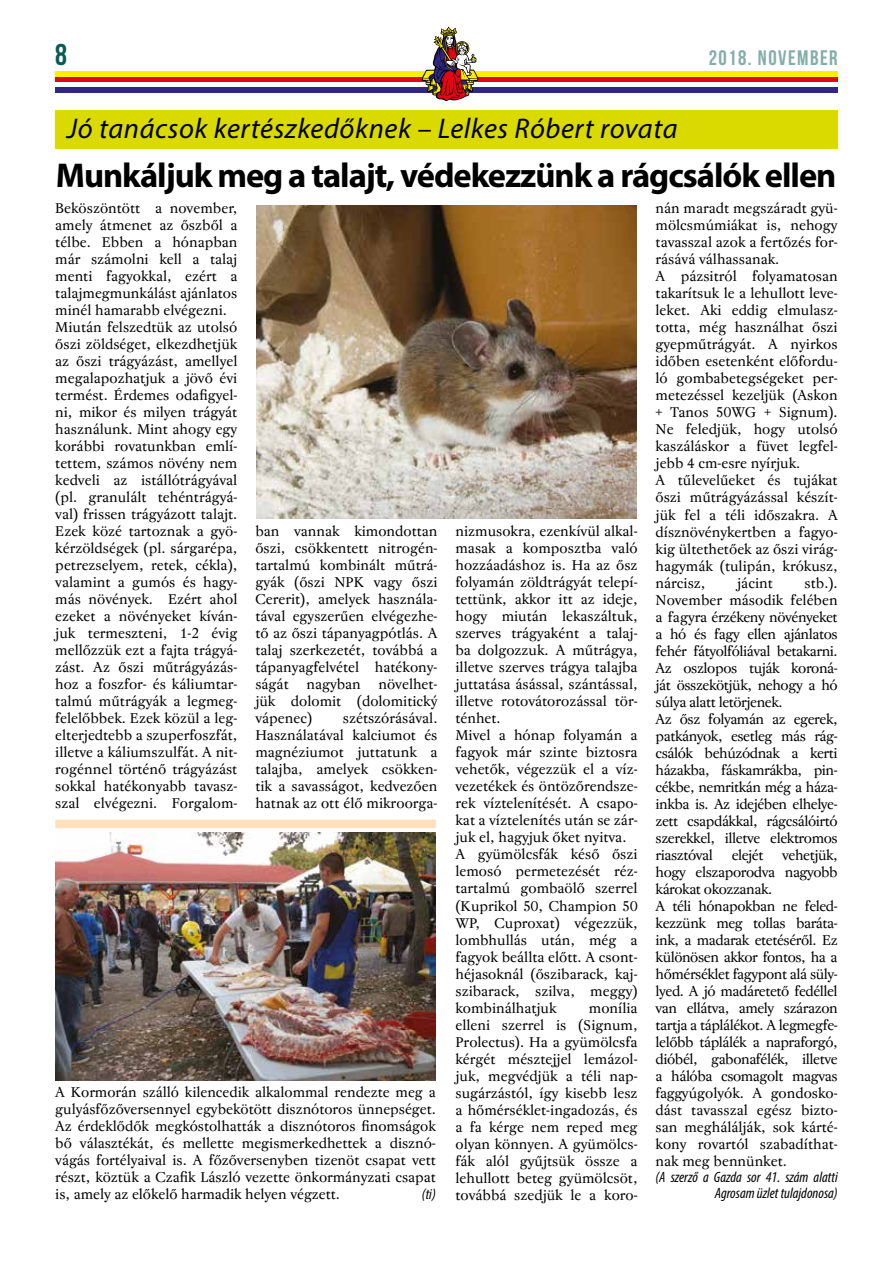
<style>
.page{position:relative;width:893px;height:1263px;background:#fff}
.page>*{position:absolute;margin:0;border:0;box-sizing:border-box;transform-origin:0 0}
.t1{font:700 34.5px "Myriad Pro";letter-spacing:-.03em;color:#000}
.t2{font:30px "Bebas Neue";color:#0b5a56}
.t3{font:italic 28.5px "Myriad Pro";letter-spacing:.02em;color:#000}
.t4{font:21px "Bebas Neue";letter-spacing:.07em;color:#85adaa}
.t5{font:italic condensed 15px/16.5px "Myriad Pro";color:#000;text-align:right}
.t6{font:14.25px/17px "Regent Pro";color:#000;text-align:justify}
.t7{font:14.25px/17px "Regent Pro";letter-spacing:-.03em;color:#000}
</style>
<div class="page">
<div style="left:55px;top:71px;width:783px;height:6px;background:#ffed00"></div>
<div style="left:55px;top:77px;width:783px;height:5px;background:#e30613"></div>
<div style="left:55px;top:87px;width:783px;height:6px;background:#312783"></div>
<svg style="left:422px;top:27px;width:56px;height:74px"></svg>
<div style="left:55px;top:111px;width:783px;height:38px;background:#dada00"></div>
<img style="left:55px;top:832px;width:381px;height:248px">
<img style="left:256px;top:205px;width:381px;height:314px">
<div style="left:55px;top:820px;width:381px;height:8px;background:#fee0bc"></div>
<h2 class="t2" style="left:55px;top:38px;width:13px">8</h2>
<h3 class="t4" style="left:709px;top:46px;width:131px">2018. NOVEMBER</h3>
<h3 class="t3" style="left:67px;top:111px;width:612px">Jó tanácsok kertészkedőknek – Lelkes Róbert rovata</h3>
<h1 class="t1" style="left:56px;top:153px;width:782px">Munkáljuk meg a talajt, védekezzünk a rágcsálók ellen</h1>
<p class="t6" style="left:55px;top:199px;width:184px;text-align:left">Beköszöntött a november, amely átmenet az őszből a télbe. Ebben a hónapban már számolni kell a talaj menti fagyokkal, ezért a talajmegmunkálást ajánlatos minél hamarabb elvégezni.<br>Miután felszedtük az utolsó őszi zöldséget, elkezdhetjük az őszi trágyázást, amellyel megalapozhatjuk a jövő évi termést. Érdemes odafigyel&shy;ni, mikor és milyen trágyát használunk. Mint ahogy egy korábbi rovatunkban emlí&shy;tettem, számos növény nem kedveli az istállótrágyával (pl. granulált tehéntrágyá&shy;val) frissen trágyázott talajt.<br>Ezek közé tartoznak a gyö&shy;kérzöldségek (pl. sárgarépa, petrezselyem, retek, cékla), valamint a gumós és hagy&shy;más növények. Ezért ahol ezeket a növényeket kíván&shy;juk termeszteni, 1-2 évig mellőzzük ezt a fajta trágyá&shy;zást. Az őszi műtrágyázás&shy;hoz a foszfor- és káliumtar&shy;talmú műtrágyák a legmeg&shy;felelőbbek. Ezek közül a leg&shy;elterjedtebb a szuperfoszfát, illetve a káliumszulfát. A nit&shy;rogénnel történő trágyázást sokkal hatékonyabb tavas - szal elvégezni. Forgalom-</p>
<p class="t6" style="left:255px;top:523px;width:184px">ban vannak kimondottan őszi, csökkentett nitrogén&shy;tartalmú kombinált műtrá&shy;gyák (őszi NPK vagy őszi Cererit), amelyek használa&shy;tával egyszerűen elvégezhe&shy;tő az őszi tápanyagpótlás. A talaj szerkezetét, továbbá a tápanyagfelvétel hatékony&shy;ságát nagyban növelhet&shy;jük dolomit (dolomitický vápenec)</p>
<p class="t6" style="left:255px;top:710px;width:184px;text-indent:87px">szétszórásával.<br>Használatával kalciumot és magnéziumot juttatunk a talajba, amelyek csökken&shy;tik a savasságot, kedvezően hatnak az ott élő mikroorga-</p>
<p class="t6" style="left:55px;top:1084px;width:382px">A Kormorán szálló kilencedik alkalommal rendezte meg a gulyásfőzőversennyel egybekötött disznótoros ünnepséget.<br>Az érdeklődők megkóstolhatták a disznótoros finomságok bő választékát, és mellette megismerkedhettek a disznó&shy;vágás fortélyaival is. A főzőversenyben tizenöt csapat vett részt, köztük a Czafik László vezette önkormányzati csapat is, amely az előkelő harmadik helyen végzett.</p>
<p class="t5" style="left:422px;top:1186px;width:15px">(ti)</p>
<p class="t6" style="left:455px;top:523px;width:184px;text-align:left">nizmusokra, ezenkívül alkal&shy;masak a komposztba való hozzáadáshoz is. Ha az ősz folyamán zöldtrágyát telepí&shy;tettünk, akkor itt az ideje, hogy miután lekaszáltuk, szerves trágyaként a talaj&shy;ba dolgozzuk. A műtrágya, illetve szerves trágya talajba juttatása ásással, szántással, illetve rotovátorozással tör&shy;ténhet.<br>Mivel a hónap folyamán a fagyok már szinte biztosra vehetők, végezzük el a víz&shy;vezetékek és öntözőrendsze&shy;rek víztelenítését. A csapo&shy;kat a víztelenítés után se zár&shy;juk el, hagyjuk őket nyitva.<br>A gyümölcsfák késő őszi lemosó permetezését réz&shy;tartalmú gombaölő szerrel (Kuprikol 50, Champion 50<br>WP, Cuproxat) végezzük, lombhullás után, még a fagyok beállta előtt. A csont&shy;héjasoknál (őszibarack, kaj&shy;szibarack, szilva, meggy) kombinálhatjuk</p>
<p class="t6" style="left:455px;top:999px;width:184px;text-indent:133px">monília elleni szerrel is (Signum, Prolectus). Ha a gyümölcsfa kérgét mésztejjel lemázol&shy;juk, megvédjük a téli nap&shy;sugárzástól, így kisebb lesz a hőmérséklet-ingadozás, és a fa kérge nem reped meg olyan könnyen. A gyümölcs&shy;fák alól gyűjtsük össze a lehullott beteg gyümölcsöt, továbbá szedjük le a koro-</p>
<p class="t6" style="left:656px;top:200px;width:184px;text-align:left">nán maradt megszáradt gyü&shy;mölcsmúmiákat is, nehogy tavasszal azok a fertőzés for&shy;rásává válhassanak.<br>A pázsitról folyamatosan takarítsuk le a lehullott leve&shy;leket. Aki eddig elmulasz&shy;totta, még használhat őszi gyepműtrágyát. A nyirkos időben esetenként előfordu&shy;ló gombabetegségeket per&shy;metezéssel kezeljük (Askon + Tanos 50WG + Signum).<br>Ne feledjük, hogy utolsó kaszáláskor a füvet legfel&shy;jebb 4 cm-esre nyírjuk.<br>A tűlevelűeket és tujákat őszi műtrágyázással készít&shy;jük fel a téli időszakra. A dísznövénykertben a fagyo&shy;kig ültethetőek az őszi virág&shy;hagymák (tulipán, krókusz, nárcisz,</p>
<p class="t7" style="left:656px;top:574px;width:184px;text-indent:149px">stb.).<br>November második felében a fagyra érzékeny növényeket a hó és fagy ellen ajánlatos fehér fátyolfóliával betakarni.<br>Az oszlopos tuják koroná&shy;ját összekötjük, nehogy a hó súlya alatt letörjenek.<br>Az ősz folyamán az egerek, patkányok, esetleg más rág&shy;csálók behúzódnak a kerti házakba, fáskamrákba, pin&shy;cékbe, nemritkán még a háza&shy;inkba is. Az idejében elhelye&shy;zett csapdákkal, rágcsálóirtó szerekkel, illetve elektromos riasztóval</p>
<p class="t6" style="left:737px;top:574px;width:37px">jácint</p>
<p class="t7" style="left:656px;top:847px;width:184px;text-indent:127px">vehetjük, hogy elszaporodva nagyobb károkat okozzanak.<br>A téli hónapokban ne feled&shy;kezzünk meg tollas baráta&shy;ink, a madarak etetéséről. Ez különösen akkor fontos, ha a hőmérséklet fagypont alá sül - lyed. A jó madáretető fedéllel van ellátva, amely szárazon tartja a táplálékot. A legmegfe&shy;lelőbb táplálék a napraforgó, dióbél, gabonafélék, illetve a hálóba csomagolt magvas faggyúgolyók. A gondosko&shy;dást tavasszal egész bizto&shy;san meghálálják, sok kárté&shy;kony rovartól szabadíthat&shy;nak meg bennünket.</p>
<p class="t5" style="left:656px;top:1168px;width:184px">(A szerző a Gazda sor 41. szám alatti<br>Agrosam üzlet tulajdonosa)</p>
<p class="t6" style="left:732px;top:847px;width:33px">elejét</p>
</div>
